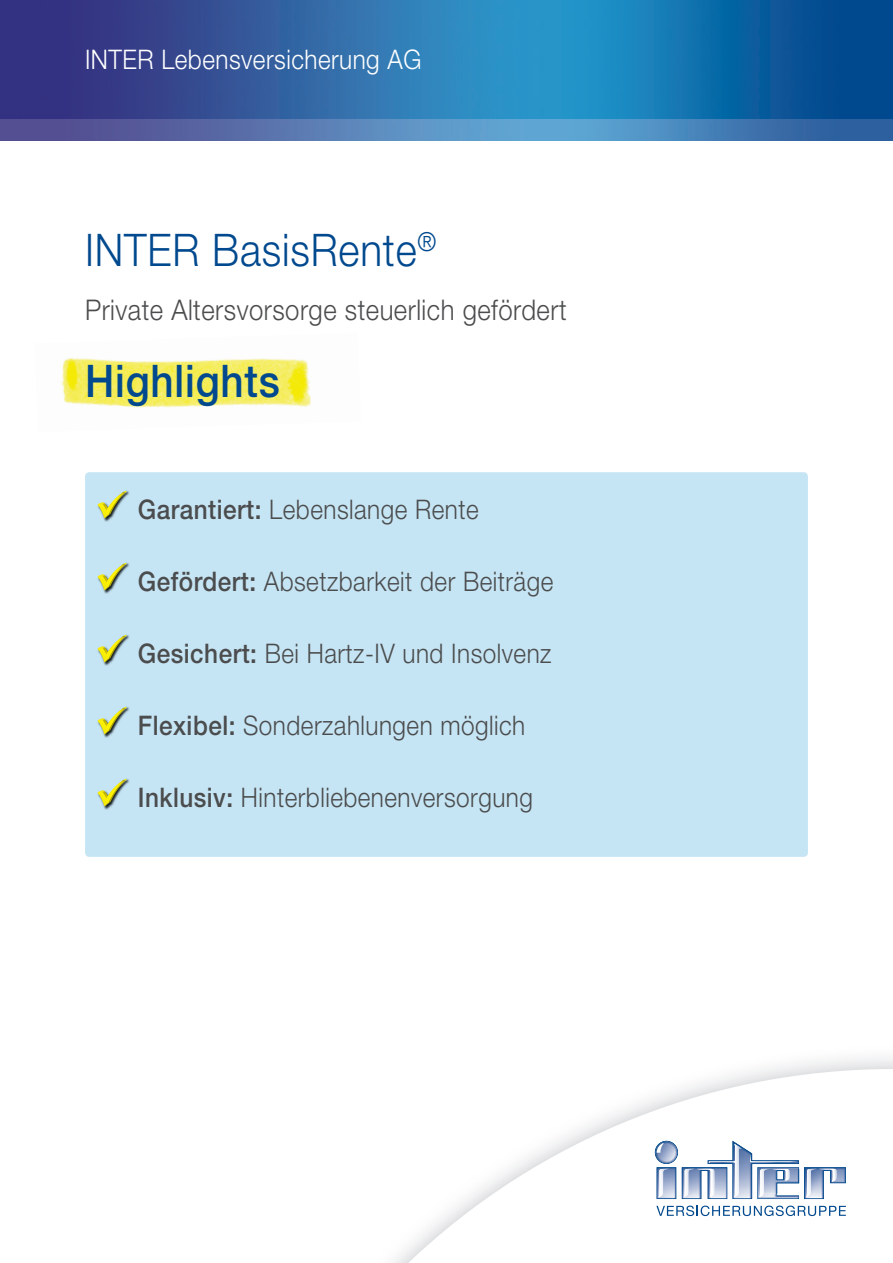
<style>
.page{position:relative;width:893px;height:1263px;background:#fff}
.page>*{position:absolute;margin:0;border:0;box-sizing:border-box;transform-origin:0 0}
.t1{font:300 45px "Helvetica Neue LT Pro";letter-spacing:.02em;color:#01498e;scale:.9 1}
.t2{font:500 45px "Helvetica Neue LT Pro";letter-spacing:.02em;color:#01498e;scale:.9 1}
.t3{font:300 28.5px "Helvetica Neue LT Pro";letter-spacing:.02em;color:#4b4c4d;scale:.9 1}
.t4{font:300 27px "Helvetica Neue LT Pro";letter-spacing:.02em;color:#4b4c4d;scale:.9 1}
.t5{font:300 27px "Helvetica Neue LT Pro";letter-spacing:.02em;color:#fff;scale:.9 1}
.s1{font-weight:500}
</style>
<div class="page">
<img style="left:0;top:0;width:893px;height:140px">
<div style="left:85px;top:472px;width:723px;height:385px;background:#c6e5f4;border-radius:4px"></div>
<svg style="left:383px;top:1069px;width:500px;height:194px"></svg>
<svg style="left:656px;top:1205px;width:190px;height:11px"></svg>
<svg style="left:655px;top:1140px;width:191px;height:59px"></svg>
<img style="left:771px;top:1169px;width:5px;height:25px">
<img style="left:761px;top:1169px;width:10px;height:25px">
<img style="left:772px;top:1169px;width:4px;height:11px">
<img style="left:776px;top:1169px;width:23px;height:25px">
<img style="left:103px;top:490px;width:27px;height:31px">
<svg style="left:97px;top:491px;width:30px;height:27px"></svg>
<img style="left:103px;top:562px;width:27px;height:31px">
<svg style="left:97px;top:563px;width:30px;height:27px"></svg>
<img style="left:103px;top:634px;width:27px;height:31px">
<svg style="left:97px;top:635px;width:30px;height:27px"></svg>
<img style="left:103px;top:706px;width:27px;height:31px">
<svg style="left:97px;top:707px;width:30px;height:27px"></svg>
<img style="left:103px;top:778px;width:27px;height:31px">
<svg style="left:97px;top:779px;width:30px;height:27px"></svg>
<img style="left:61px;top:358px;width:250px;height:50px">
<p class="t5" style="left:85px;top:43px;width:375px">INTER Lebensversicherung AG</p>
<h1 class="t1" style="left:85px;top:222px;width:392px">INTER BasisRente<sup>®</sup></h1>
<p class="t3" style="left:85px;top:292px;width:537px">Private Altersvorsorge steuerlich gefördert</p>
<h1 class="t2" style="left:85px;top:353px;width:218px">Highlights</h1>
<p class="t4" style="left:138px;top:493px;width:380px"><span class="s1">Garantiert:</span> Lebenslange Rente</p>
<p class="t4" style="left:138px;top:565px;width:463px"><span class="s1">Gefördert:</span> Absetzbarkeit der Beiträge</p>
<p class="t4" style="left:138px;top:637px;width:461px"><span class="s1">Gesichert:</span> Bei Hartz-IV und Insolvenz</p>
<p class="t4" style="left:138px;top:709px;width:432px"><span class="s1">Flexibel:</span> Sonderzahlungen möglich</p>
<p class="t4" style="left:138px;top:781px;width:440px"><span class="s1">Inklusiv:</span> Hinterbliebenenversorgung</p>
</div>
